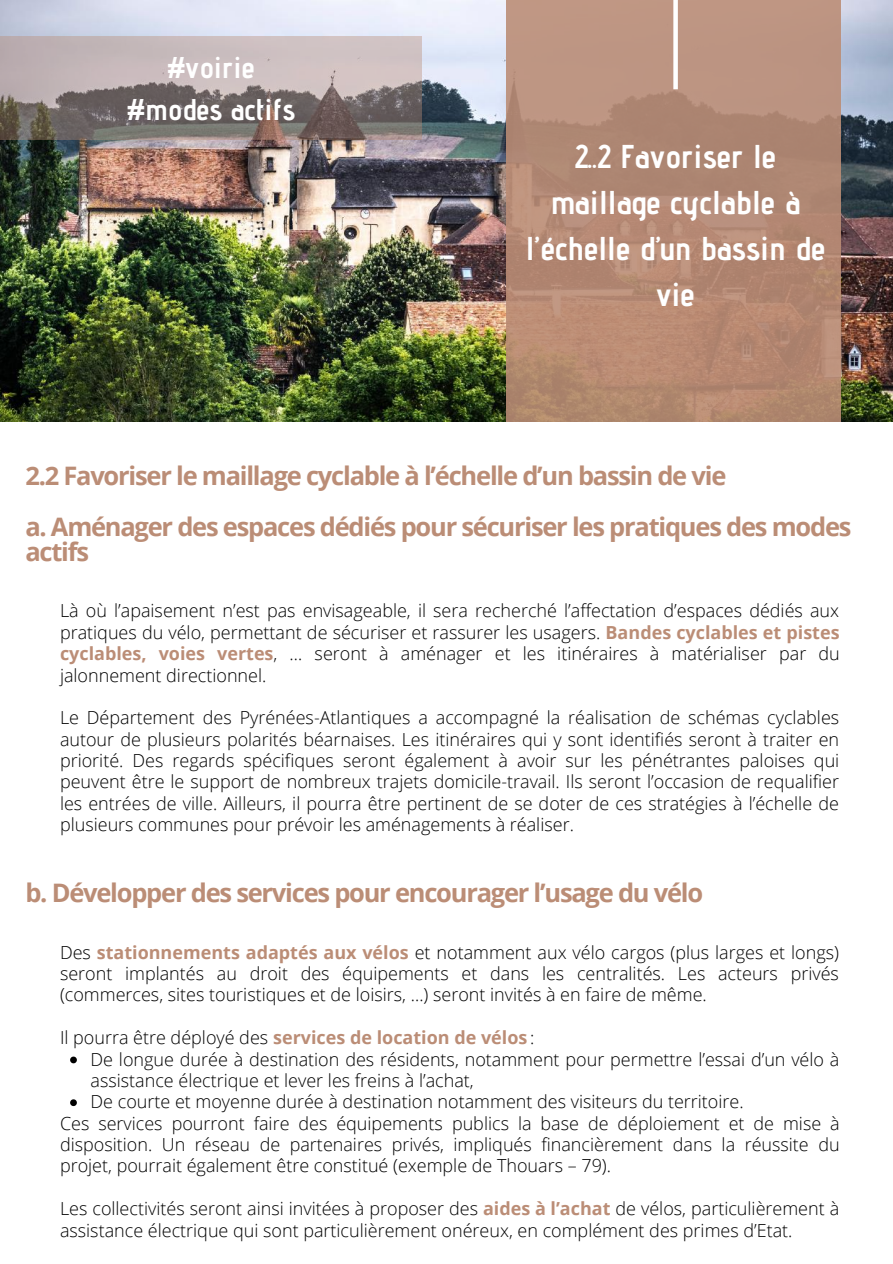
<style>
.page{position:relative;width:893px;height:1264px;background:#fff}
.page>*{position:absolute;margin:0;border:0;box-sizing:border-box;transform-origin:0 0}
.t1{font:700 33px/46px "Advent Pro";color:#fff;text-align:center}
.t2{font:700 30px/41.5px "Advent Pro";color:#fff;text-align:center}
.t3{font:700 25.5px/24.8px "Open Sans";letter-spacing:-.05em;color:#bb8d76}
.t4{font:300 18px/21.3px "Open Sans";color:#000;text-align:justify}
.t5{font:700 18px "Open Sans";color:#bb8d76}
.s1{font-weight:700;color:#bb8d76}
.s2{font-weight:300;color:#000}
</style>
<div class="page">
<img style="left:0;top:0;width:892px;height:422px">
<div style="left:505px;top:0;width:335px;height:422px;background:linear-gradient(to right,#b88e79,#b38a76)"></div>
<svg style="left:673px;top:0;width:4px;height:89px"></svg>
<svg style="left:0;top:37px;width:422px;height:102px;background:#9f9392"></svg>
<svg style="left:70px;top:1056px;width:7px;height:7px"></svg>
<svg style="left:70px;top:1099px;width:7px;height:7px"></svg>
<h2 class="t2" style="left:127px;top:46px;width:170px">#voirie #modes actifs</h2>
<h1 class="t1" style="left:525px;top:133px;width:301px">2..2 Favoriser le maillage cyclable à l’échelle d’un bassin de vie</h1>
<h3 class="t3" style="left:25px;top:462px;width:702px">2.2 Favoriser le maillage cyclable à l’échelle d’un bassin de vie</h3>
<h3 class="t3" style="left:25px;top:514px;width:827px">a. Aménager des espaces dédiés pour sécuriser les pratiques des modes actifs</h3>
<p class="t4" style="left:60px;top:600px;width:781px">Là où l’apaisement n’est pas envisageable, il sera recherché l’affectation d’espaces dédiés aux pratiques du vélo, permettant de sécuriser et rassurer les usagers. <span class="s1">Bandes cyclables et pistes cyclables, voies vertes</span>, … seront à aménager et les itinéraires à matérialiser par du jalonnement directionnel.</p>
<p class="t4" style="left:60px;top:706px;width:780px">Le Département des Pyrénées-Atlantiques a accompagné la réalisation de schémas cyclables autour de plusieurs polarités béarnaises. Les itinéraires qui y sont identifiés seront à traiter en priorité. Des regards spécifiques seront également à avoir sur les pénétrantes paloises qui peuvent être le support de nombreux trajets domicile-travail. Ils seront l’occasion de requalifier les entrées de ville. Ailleurs, il pourra être pertinent de se doter de ces stratégies à l’échelle de plusieurs communes pour prévoir les aménagements à réaliser.</p>
<h3 class="t3" style="left:25px;top:880px;width:679px">b. Développer des services pour encourager l’usage du vélo</h3>
<p class="t4" style="left:60px;top:941px;width:780px">Des <span class="s1">stationnements adaptés aux vélos</span> et notamment aux vélo cargos (plus larges et longs) seront implantés au droit des équipements et dans les centralités. Les acteurs privés (commerces, sites touristiques et de loisirs, …) seront invités à en faire de même.</p>
<p class="t5" style="left:60px;top:1024px;width:476px"><span class="s2">Il pourra être déployé des</span> services de location de vélos <span class="s2">:</span></p>
<p class="t4" style="left:91px;top:1047px;width:750px;text-align:left">De longue durée à destination des résidents, notamment pour permettre l’essai d’un vélo à assistance électrique et lever les freins à l’achat,<br>De courte et moyenne durée à destination notamment des visiteurs du territoire.</p>
<p class="t4" style="left:60px;top:1112px;width:781px">Ces services pourront faire des équipements publics la base de déploiement et de mise à disposition. Un réseau de partenaires privés, impliqués financièrement dans la réussite du projet, pourrait également être constitué (exemple de Thouars – 79).</p>
<p class="t4" style="left:60px;top:1197px;width:780px">Les collectivités seront ainsi invitées à proposer des <span class="s1">aides à l’achat</span> de vélos, particulièrement à assistance électrique qui sont particulièrement onéreux, en complément des primes d’Etat.</p>
</div>
